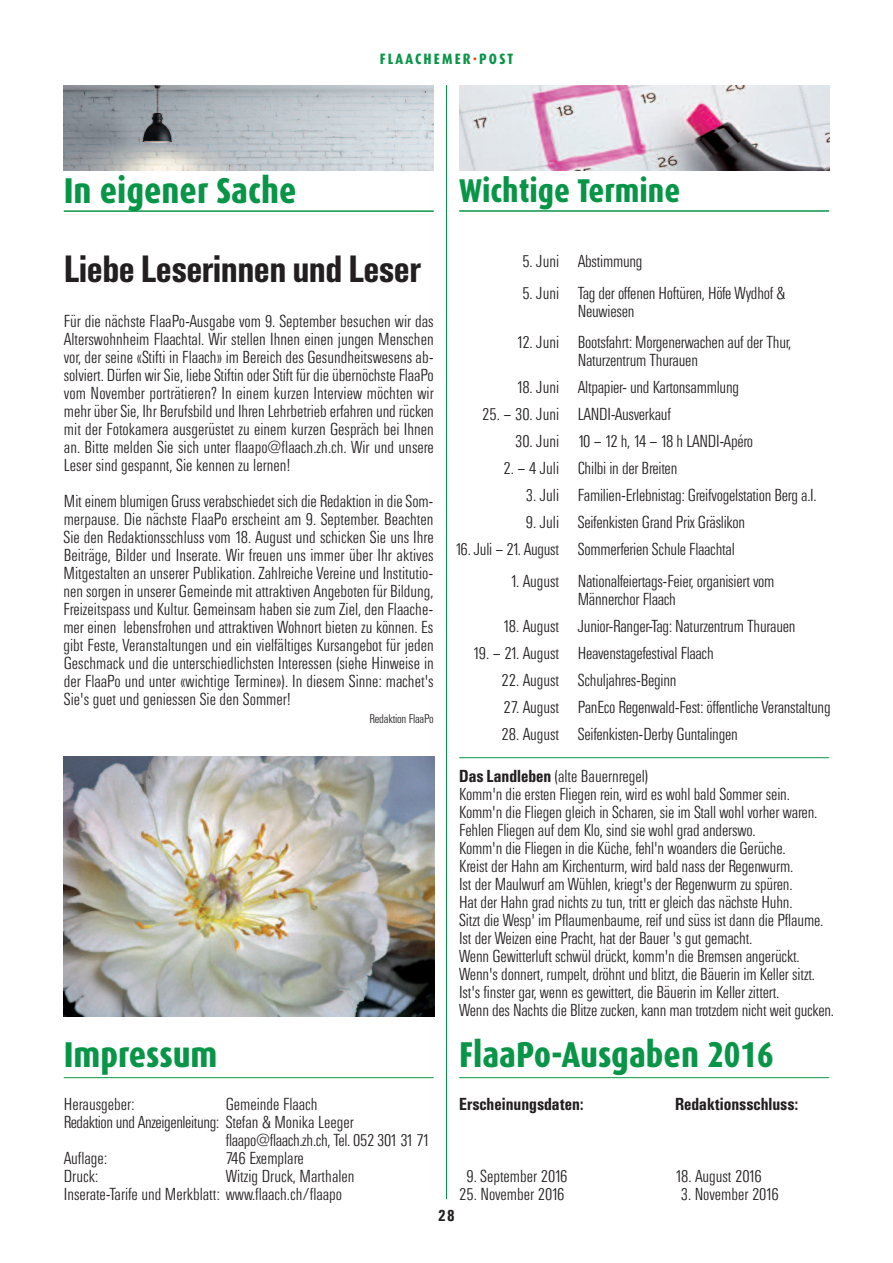
<style>
.page{position:relative;width:893px;height:1263px;background:#fff}
.page>*{position:absolute;margin:0;border:0;box-sizing:border-box;transform-origin:0 0}
.t1{font:800 36px "Dax Condensed";color:#099547}
.t2{font:36px "Univers SB Med Con";letter-spacing:-.015em;color:#231f20}
.t3{font:800 33px "Dax Condensed";color:#099547}
.t4{font:16.5px/18px "Univers SB Lig Con";letter-spacing:-.01em;color:#231f20}
.t5{font:16.5px "Univers SB Med Con";color:#231f20}
.t6{font:800 15px "Dax Condensed";letter-spacing:.15em;color:#099547}
.t7{font:15px "Univers SB Med Con";color:#231f20}
.t8{font:12px "Univers SB Lig Con";letter-spacing:-.015em;color:#231f20}
.s1{color:#ef3e22}
.s2{font-family:"Univers SB Med Con"}
</style>
<div class="page">
<img style="left:64px;top:85px;width:370px;height:85px">
<hr style="left:64px;top:210px;width:370px;height:2px;background:#099547">
<hr style="left:64px;top:1077px;width:370px;height:1px;background:#099547">
<hr style="left:459px;top:1077px;width:370px;height:1px;background:#099547">
<hr style="left:446px;top:85px;width:1px;height:1114px;background:#099547">
<img style="left:459px;top:85px;width:370px;height:85px">
<hr style="left:459px;top:210px;width:370px;height:2px;background:#099547">
<img style="left:63px;top:756px;width:371px;height:261px">
<hr style="left:459px;top:757px;width:370px;height:1px;background:#099547">
<h1 class="t1" style="left:64px;top:174px;width:234px">In eigener Sache</h1>
<p class="t6" style="left:380px;top:52px;width:135px">FLAACHEMER<span class="s1">·</span>POST</p>
<h2 class="t3" style="left:459px;top:177px;width:223px">Wichtige Termine</h2>
<h1 class="t2" style="left:64px;top:248px;width:359px">Liebe Leserinnen und Leser</h1>
<p class="t4" style="left:64px;top:312px;width:372px;text-align:justify">Für die nächste FlaaPo-Ausgabe vom 9. September besuchen wir das Alterswohnheim Flaachtal. Wir stellen Ihnen einen jungen Menschen vor, der seine «Stifti in Flaach» im Bereich des Gesundheitswesens ab&shy;solviert. Dürfen wir Sie, liebe Stiftin oder Stift für die übernöchste FlaaPo vom November porträtieren? In einem kurzen Interview möchten wir mehr über Sie, Ihr Berufsbild und Ihren Lehrbetrieb erfahren und rücken mit der Fotokamera ausgerüstet zu einem kurzen Gespräch bei Ihnen an. Bitte melden Sie sich unter flaapo@flaach.zh.ch. Wir und unsere Leser sind gespannt, Sie kennen zu lernen!</p>
<p class="t4" style="left:63px;top:492px;width:372px;text-align:justify">Mit einem blumigen Gruss verabschiedet sich die Redaktion in die Som&shy;merpause. Die nächste FlaaPo erscheint am 9. September. Beachten Sie den Redaktionsschluss vom 18. August und schicken Sie uns Ihre Beiträge, Bilder und Inserate. Wir freuen uns immer über Ihr aktives Mitgestalten an unserer Publikation. Zahlreiche Vereine und Institutio&shy;nen sorgen in unserer Gemeinde mit attraktiven Angeboten für Bildung, Freizeitspass und Kultur. Gemeinsam haben sie zum Ziel, den Flaache&shy;mer einen lebensfrohen und attraktiven Wohnort bieten zu können. Es gibt Feste, Veranstaltungen und ein vielfältiges Kursangebot für jeden Geschmack und die unterschiedlichsten Interessen (siehe Hinweise in der FlaaPo und unter «wichtige Termine»). In diesem Sinne: machet's Sie's guet und geniessen Sie den Sommer!</p>
<p class="t8" style="left:370px;top:711px;width:66px">Redaktion FlaaPo</p>
<p class="t4" style="left:522px;top:253px;width:38px">5. Juni</p>
<p class="t4" style="left:522px;top:284px;width:38px">5. Juni</p>
<p class="t4" style="left:516px;top:334px;width:44px">12. Juni</p>
<p class="t4" style="left:516px;top:379px;width:44px">18. Juni</p>
<p class="t4" style="left:482px;top:406px;width:78px">25. – 30. Juni</p>
<p class="t4" style="left:515px;top:433px;width:46px">30. Juni</p>
<p class="t4" style="left:503px;top:460px;width:57px">2. – 4 Juli</p>
<p class="t4" style="left:526px;top:487px;width:35px">3. Juli</p>
<p class="t4" style="left:526px;top:514px;width:35px">9. Juli</p>
<p class="t4" style="left:455px;top:541px;width:106px">16. Juli – 21. August</p>
<p class="t4" style="left:511px;top:572px;width:50px">1. August</p>
<p class="t4" style="left:503px;top:617px;width:58px">18. August</p>
<p class="t4" style="left:473px;top:644px;width:88px">19. – 21. August</p>
<p class="t4" style="left:501px;top:671px;width:59px">22. August</p>
<p class="t4" style="left:504px;top:698px;width:57px">27. August</p>
<p class="t4" style="left:501px;top:725px;width:59px">28. August</p>
<p class="t4" style="left:578px;top:246px;width:209px;line-height:31.5px">Abstimmung<br>Tag der offenen Hoftüren, Höfe Wydhof &amp;</p>
<p class="t4" style="left:578px;top:295px;width:215px;line-height:31.5px">Neuwiesen<br>Bootsfahrt: Morgenerwachen auf der Thur,</p>
<p class="t4" style="left:578px;top:347px;width:240px;line-height:27px">Naturzentrum Thurauen<br>Altpapier- und Kartonsammlung<br>LANDI-Ausverkauf<br>10 – 12 h, 14 – 18 h LANDI-Apéro<br>Chilbi in der Breiten<br>Familien-Erlebnistag: Greifvogelstation Berg a.I.<br>Seifenkisten Grand Prix Gräslikon<br>Sommerferien Schule Flaachtal</p>
<p class="t4" style="left:578px;top:572px;width:198px">Nationalfeiertags-Feier, organisiert vom<br>Männerchor Flaach</p>
<p class="t4" style="left:578px;top:613px;width:254px;line-height:27px">Junior-Ranger-Tag: Naturzentrum Thurauen Heavenstagefestival Flaach<br>Schuljahres-Beginn<br>PanEco Regenwald-Fest: öffentliche Veranstaltung Seifenkisten-Derby Guntalingen</p>
<p class="t4" style="left:459px;top:767px;width:376px"><span class="s2">Das Landleben</span> (alte Bauernregel)<br>Komm'n die ersten Fliegen rein, wird es wohl bald Sommer sein.<br>Komm'n die Fliegen gleich in Scharen, sie im Stall wohl vorher waren.<br>Fehlen Fliegen auf dem Klo, sind sie wohl grad anderswo.<br>Komm'n die Fliegen in die Küche, fehl'n woanders die Gerüche.<br>Kreist der Hahn am Kirchenturm, wird bald nass der Regenwurm.<br>Ist der Maulwurf am Wühlen, kriegt's der Regenwurm zu spüren.<br>Hat der Hahn grad nichts zu tun, tritt er gleich das nächste Huhn.<br>Sitzt die Wesp' im Pflaumenbaume, reif und süss ist dann die Pflaume.<br>Ist der Weizen eine Pracht, hat der Bauer 's gut gemacht.<br>Wenn Gewitterluft schwül drückt, komm'n die Bremsen angerückt.<br>Wenn's donnert, rumpelt, dröhnt und blitzt, die Bäuerin im Keller sitzt.<br>Ist's finster gar, wenn es gewittert, die Bäuerin im Keller zittert.<br>Wenn des Nachts die Blitze zucken, kann man trotzdem nicht weit gucken.</p>
<h1 class="t1" style="left:64px;top:1039px;width:155px">Impressum</h1>
<h1 class="t1" style="left:459px;top:1039px;width:316px">FlaaPo-Ausgaben 2016</h1>
<p class="t4" style="left:64px;top:1095px;width:72px">Herausgeber:</p>
<p class="t4" style="left:226px;top:1095px;width:93px">Gemeinde Flaach</p>
<p class="t4" style="left:64px;top:1113px;width:292px">Redaktion und Anzeigenleitung: Stefan &amp; Monika Leeger</p>
<p class="t4" style="left:226px;top:1131px;width:205px">flaapo@flaach.zh.ch, Tel. 052 301 31 71</p>
<p class="t4" style="left:64px;top:1149px;width:45px">Auflage:</p>
<p class="t4" style="left:226px;top:1149px;width:79px">746 Exemplare</p>
<p class="t4" style="left:64px;top:1167px;width:36px">Druck:</p>
<p class="t4" style="left:64px;top:1167px;width:292px;text-indent:162px">Witzig Druck, Marthalen<br>Inserate-Tarife und Merkblatt: www.flaach.ch/flaapo</p>
<p class="t5" style="left:459px;top:1094px;width:126px">Erscheinungsdaten:</p>
<p class="t5" style="left:675px;top:1094px;width:124px">Redaktionsschluss:</p>
<p class="t4" style="left:466px;top:1167px;width:103px">9. September 2016</p>
<p class="t4" style="left:675px;top:1167px;width:88px">18. August 2016</p>
<p class="t4" style="left:459px;top:1185px;width:107px">25. November 2016</p>
<p class="t4" style="left:681px;top:1185px;width:99px">3. November 2016</p>
<p class="t7" style="left:438px;top:1206px;width:18px">28</p>
</div>
